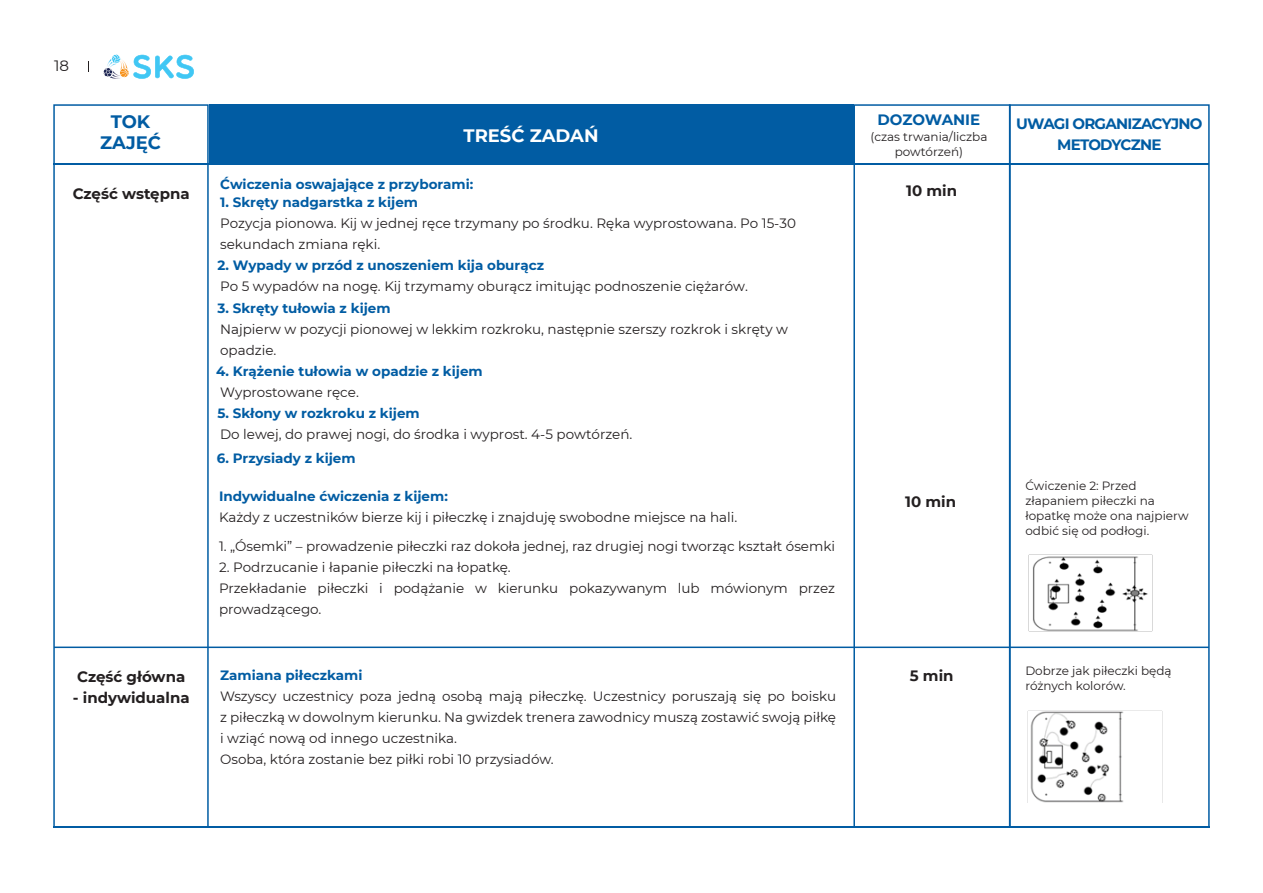
<style>
.page{position:relative;width:1263px;height:893px;background:#fff}
.page>*{position:absolute;margin:0;border:0;box-sizing:border-box;transform-origin:0 0}
.t1{font:700 18px "Montserrat";color:#fff}
.t2{font:700 18px/21px "Montserrat";color:#015ca3;text-align:center}
.t3{font:700 15px "Montserrat";color:#231f20}
.t4{font:700 15px/21px "Montserrat";letter-spacing:-.05em;color:#015ca3;text-align:center}
.t5{font:700 15px "Montserrat";letter-spacing:-.005em;color:#015ca3}
.t6{font:15px "Montserrat";color:#231f20}
.t7{font:13.5px/21px "Montserrat";color:#231f20}
.t8{font:700 13.5px/21px "Montserrat";color:#015ca3}
.t9{font:12px/15px "Montserrat";color:#231f20}
.s1{font-weight:700;color:#015ca3}
.s2{font-weight:400;color:#231f20}
</style>
<div class="page">
<svg style="left:103px;top:54px;width:91px;height:25px"></svg>
<div style="left:209px;top:104px;width:644px;height:61px;background:#015ca3"></div>
<svg style="left:53px;top:165px;width:156px;height:661px"></svg>
<svg style="left:853px;top:104px;width:155px;height:58px"></svg>
<svg style="left:1008px;top:104px;width:202px;height:724px"></svg>
<svg style="left:53px;top:104px;width:156px;height:61px"></svg>
<svg style="left:853px;top:162px;width:158px;height:664px"></svg>
<hr style="left:54px;top:163px;width:1155px;height:2px;background:#015ca3">
<hr style="left:53px;top:826px;width:1156px;height:2px;background:#015ca3">
<img style="left:1029px;top:555px;width:123px;height:76px">
<img style="left:1027px;top:710px;width:135px;height:93px">
<hr style="left:54px;top:647px;width:1155px;height:1px;background:#015ca3">
<p class="t6" style="left:54px;top:55px;width:16px">18</p>
<p class="t2" style="left:100px;top:110px;width:63px">TOK<br>ZAJĘĆ</p>
<p class="t1" style="left:463px;top:122px;width:137px">TREŚĆ ZADAŃ</p>
<p class="t8" style="left:220px;top:173px;width:255px">Ćwiczenia oswajające z przyborami:</p>
<p class="t7" style="left:220px;top:192px;width:577px"><span class="s1">1. Skręty nadgarstka z kijem<br></span>Pozycja pionowa. Kij w jednej ręce trzymany po środku. Ręka wyprostowana. Po 15-30 sekundach zmiana ręki.</p>
<p class="t7" style="left:217px;top:255px;width:532px"><span class="s1">2. Wypady w przód z unoszeniem kija oburącz<br></span>Po 5 wypadów na nogę. Kij trzymamy oburącz imitując podnoszenie ciężarów.</p>
<p class="t7" style="left:217px;top:297px;width:572px"><span class="s1">3. Skręty tułowia z kijem<br></span>Najpierw w pozycji pionowej w lekkim rozkroku, następnie szerszy rozkrok i skręty w opadzie.</p>
<p class="t8" style="left:216px;top:360px;width:268px">4. Krążenie tułowia w opadzie z kijem<br><span class="s2">Wyprostowane ręce.</span></p>
<p class="t7" style="left:217px;top:402px;width:417px"><span class="s1">5. Skłony w rozkroku z kijem<br></span>Do lewej, do prawej nogi, do środka i wyprost. 4-5 powtórzeń.</p>
<p class="t8" style="left:217px;top:447px;width:140px">6. Przysiady z kijem</p>
<p class="t7" style="left:219px;top:485px;width:520px"><span class="s1">Indywidualne ćwiczenia z kijem:<br></span>Każdy z uczestników bierze kij i piłeczkę i znajduję swobodne miejsce na hali.</p>
<p class="t7" style="left:219px;top:535px;width:617px">1. „Ósemki” – prowadzenie piłeczki raz dokoła jednej, raz drugiej nogi tworząc kształt ósemki</p>
<p class="t7" style="left:219px;top:556px;width:293px">2. Podrzucanie i łapanie piłeczki na łopatkę.</p>
<p class="t7" style="left:219px;top:577px;width:617px">Przekładanie piłeczki i podążanie w kierunku pokazywanym lub mówionym przez prowadzącego.</p>
<p class="t3" style="left:73px;top:183px;width:118px">Część wstępna</p>
<p class="t5" style="left:877px;top:109px;width:104px">DOZOWANIE</p>
<p class="t9" style="left:870px;top:129px;width:119px;text-align:center">(czas trwania/liczba powtórzeń)</p>
<p class="t3" style="left:906px;top:179px;width:52px">10 min</p>
<p class="t3" style="left:905px;top:491px;width:52px">10 min</p>
<p class="t3" style="left:77px;top:666px;width:110px">Część główna</p>
<p class="t3" style="left:910px;top:665px;width:45px">5 min</p>
<p class="t3" style="left:73px;top:687px;width:118px">- indywidualna</p>
<p class="t8" style="left:220px;top:664px;width:144px">Zamiana piłeczkami</p>
<p class="t7" style="left:220px;top:686px;width:617px;text-align:justify">Wszyscy uczestnicy poza jedną osobą mają piłeczkę. Uczestnicy poruszają się po boisku z piłeczką w dowolnym kierunku. Na gwizdek trenera zawodnicy muszą zostawić swoją piłkę i wziąć nową od innego uczestnika.</p>
<p class="t7" style="left:220px;top:749px;width:335px">Osoba, która zostanie bez piłki robi 10 przysiadów.</p>
<p class="t4" style="left:1016px;top:112px;width:188px">UWAGI ORGANIZACYJNO<br>METODYCZNE</p>
<p class="t9" style="left:1025px;top:478px;width:165px">Ćwiczenie 2: Przed złapaniem piłeczki na łopatkę może ona najpierw odbić się od podłogi.</p>
<p class="t9" style="left:1025px;top:663px;width:148px">Dobrze jak piłeczki będą różnych kolorów.</p>
</div>
